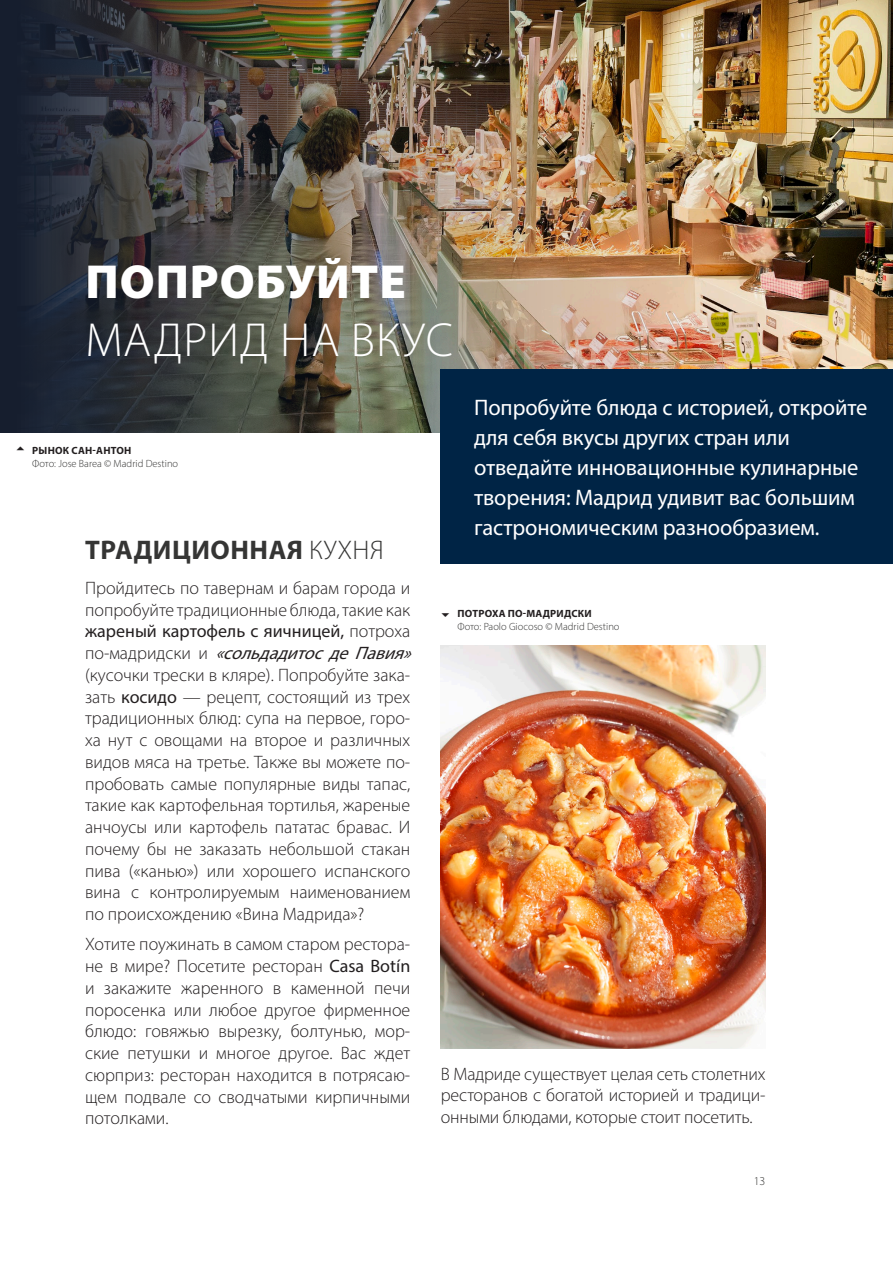
<style>
.page{position:relative;width:893px;height:1263px;background:#fff}
.page>*{position:absolute;margin:0;border:0;box-sizing:border-box;transform-origin:0 0}
.t1{font:300 48px/57.6px "Myriad Pro";letter-spacing:.02em;color:#fff}
.t2{font:700 27px "Myriad Pro";letter-spacing:.02em;color:#353534}
.Destacado{font:22.5px/30px "Myriad Pro";letter-spacing:-.005em;color:#fff}
.Body{font:300 18px/21.8px "Myriad Pro";color:#231f20;text-align:justify}
.t3{font:300 12px "Myriad Pro";color:#353534}
.PIE_ARRIBA{font:300 10.5px "Myriad Pro";color:#353534}
.t4{font:700 10.5px "Myriad Pro";letter-spacing:.02em;color:#231f20}
.s1{font-weight:900}
.s2{font-weight:300}
.s3{font-weight:400}
.s4{font-weight:400;font-style:italic}
</style>
<div class="page">
<img style="left:0;top:0;width:893px;height:432px">
<div style="left:440px;top:370px;width:453px;height:194px;background:#002445"></div>
<img style="left:440px;top:645px;width:325px;height:403px">
<h1 class="t1" style="left:86px;top:253px;width:369px"><span class="s1">ПОПРОБУЙТЕ<br></span>МАДРИД НА ВКУС</h1>
<p class="t4" style="left:32px;top:444px;width:101px">РЫНОК САН-АНТОН</p>
<p class="PIE_ARRIBA" style="left:32px;top:457px;width:148px">Фото: Jose Barea © Madrid Destino</p>
<h2 class="t2" style="left:85px;top:533px;width:300px">ТРАДИЦИОННАЯ <span class="s2">КУХНЯ</span></h2>
<p class="Body" style="left:85px;top:577px;width:335px;text-align:left">Пройдитесь по тавернам и барам города и попробуйте традиционные блюда, такие как <span class="s3">жареный картофель с яичницей,</span> потроха п о - м а д р и д с к и и <span class="s4">«сольдадитосдеПавия» </span>(кусочки трески в кляре). Попробуйте зака&shy;зать <span class="s3">косидо</span> — рецепт, состоящий из трех традиционных блюд: супа на первое, горо&shy;ха нут с овощами на второе и различных видов мяса на третье. Также вы можете по&shy;пробовать самые популярные виды тапас, такие как картофельная тортилья, жареные анчоусы или картофель пататас бравас. И почему бы не заказать небольшой стакан пива («канью») или хорошего испанского вина с контролируемым наименованием по происхождению «Вина Мадрида»?</p>
<p class="Body" style="left:85px;top:933px;width:327px">Хотите поужинать в самом старом рестора&shy;не в мире? Посетите ресторан <span class="s3">Casa Botín </span>и закажите жаренного в каменной печи поросенка или любое другое фирменное блюдо: говяжью вырезку, болтунью, мор&shy;ские петушки и многое другое. Вас ждет сюрприз: ресторан находится в потрясаю&shy;щем подвале со сводчатыми кирпичными потолками.</p>
<p class="Destacado" style="left:474px;top:392px;width:395px">Попробуйте блюда с историей, откройте для себя вкусы других стран или отведайте инновационные кулинарные творения: Мадрид удивит вас большим гастрономическим разнообразием.</p>
<p class="t4" style="left:457px;top:607px;width:136px">ПОТРОХА ПО-МАДРИДСКИ</p>
<p class="PIE_ARRIBA" style="left:457px;top:620px;width:164px">Фото: Paolo Giocoso © Madrid Destino</p>
<p class="Body" style="left:441px;top:1062px;width:326px">В Мадриде существует целая сеть столетних ресторанов с богатой историей и традици&shy;онными блюдами, которые стоит посетить.</p>
<p class="t3" style="left:754px;top:1174px;width:13px">13</p>
</div>
